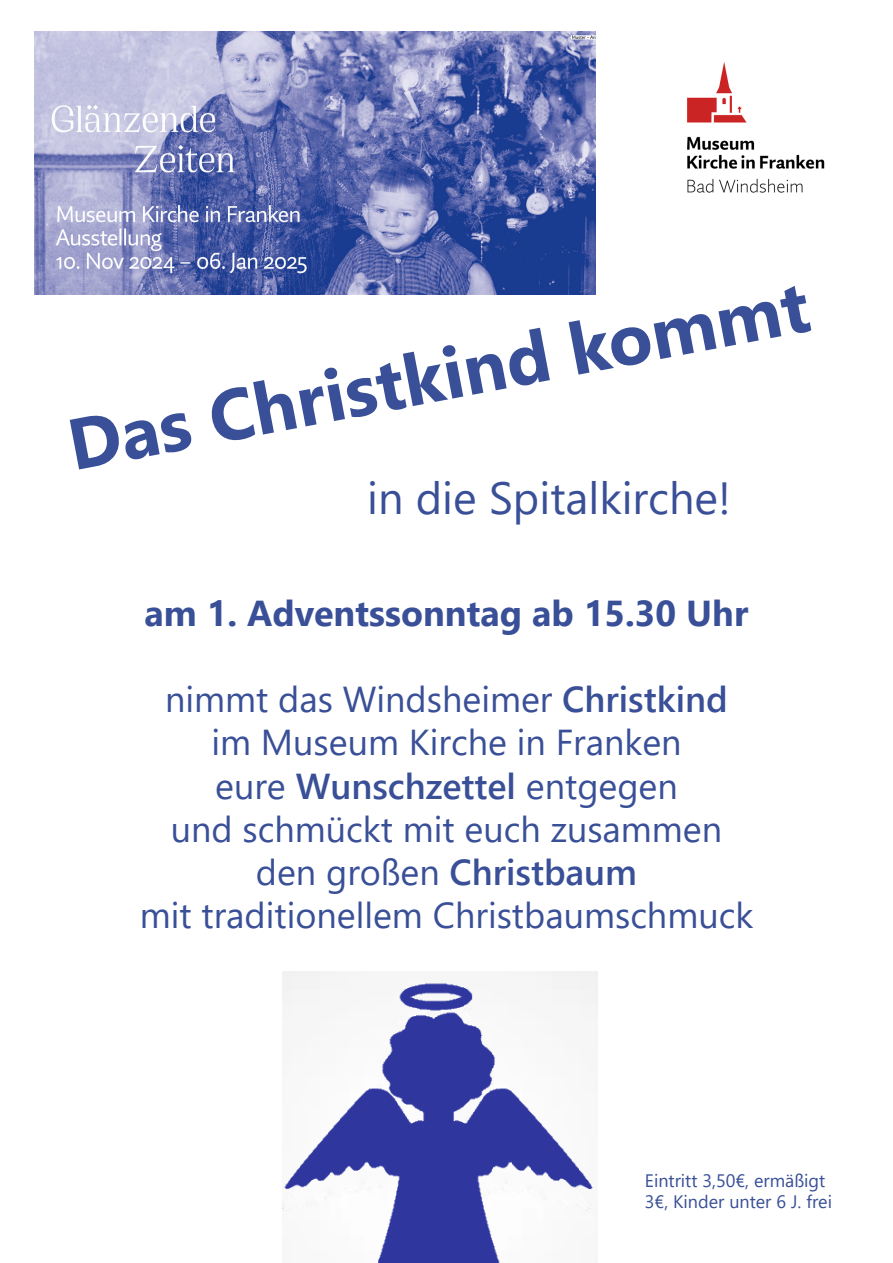
<style>
.page{position:relative;width:893px;height:1263px;background:#fff}
.page>*{position:absolute;margin:0;border:0;box-sizing:border-box;transform-origin:0 0}
.t1{font:700 72px "Segoe UI";color:#394f97}
.t2{font:45px "Segoe UI";color:#394f97}
.t3{font:36px "Segoe UI";color:#394f97}
.t4{font:700 36px "Segoe UI";color:#394f97}
.t5{font:600 36px "Segoe UI";color:#394f97}
.t6{font:18px/21.6px "Segoe UI";color:#394f97}
.s1{font-weight:600}
.s2{font-weight:400}
</style>
<div class="page">
<img style="left:687px;top:62px;width:138px;height:131px">
<img style="left:34px;top:32px;width:561px;height:262px">
<img style="left:283px;top:972px;width:314px;height:291px">
<p class="t1" style="left:56px;top:380px;width:754px;rotate:-11deg">Das Christkind kommt</p>
<p class="t2" style="left:367px;top:456px;width:365px">in die Spitalkirche!</p>
<p class="t4" style="left:145px;top:579px;width:605px">am 1. Adventssonntag ab 15.30 Uhr</p>
<p class="t3" style="left:165px;top:665px;width:564px">nimmt das Windsheimer <span class="s1">Christkind</span></p>
<p class="t3" style="left:211px;top:709px;width:472px">im Museum Kirche in Franken</p>
<p class="t3" style="left:215px;top:752px;width:464px">eure <span class="s1">Wunschzettel</span> entgegen</p>
<p class="t3" style="left:171px;top:795px;width:553px">und schmückt mit euch zusammen</p>
<p class="t5" style="left:256px;top:838px;width:383px"><span class="s2">den großen</span> Christbaum</p>
<p class="t3" style="left:140px;top:881px;width:615px">mit traditionellem Christbaumschmuck</p>
<p class="t6" style="left:645px;top:1168px;width:189px">Eintritt 3,50€, ermäßigt<br>3€, Kinder unter 6 J. frei</p>
</div>
